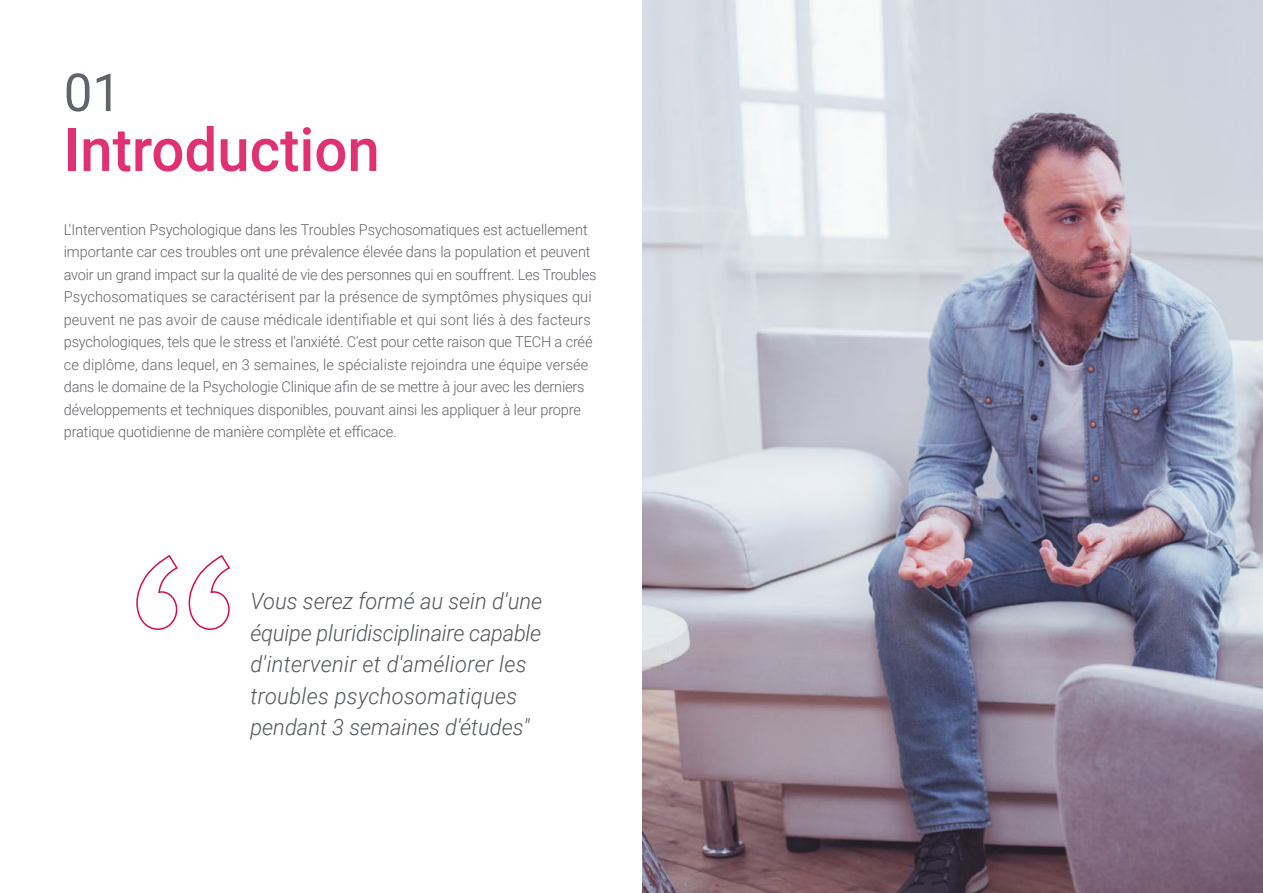
<style>
.page{position:relative;width:1263px;height:893px;background:#fff}
.page>*{position:absolute;margin:0;border:0;box-sizing:border-box;transform-origin:0 0}
.t1{font:500 60px "Roboto";color:#df3174}
.t2{font:52.5px "Roboto";color:#61646a}
.t3{font:italic 300 22.5px/31.5px "Roboto";color:#52555b}
.t4{font:300 15px/22.5px "Roboto";letter-spacing:-.01em;color:#61646a}
</style>
<div class="page">
<img style="left:642px;top:0;width:621px;height:893px">
<svg style="left:136px;top:555px;width:95px;height:75px"></svg>
<h2 class="t2" style="left:64px;top:56px;width:59px">01</h2>
<h1 class="t1" style="left:64px;top:108px;width:317px">Introduction</h1>
<p class="t4" style="left:64px;top:217px;width:534px">L'Intervention Psychologique dans les Troubles Psychosomatiques est actuellement importante car ces troubles ont une prévalence élevée dans la population et peuvent avoir un grand impact sur la qualité de vie des personnes qui en souffrent. Les Troubles Psychosomatiques se caractérisent par la présence de symptômes physiques qui peuvent ne pas avoir de cause médicale identifiable et qui sont liés à des facteurs psychologiques, tels que le stress et l'anxiété. C'est pour cette raison que TECH a créé ce diplôme, dans lequel, en 3 semaines, le spécialiste rejoindra une équipe versée dans le domaine de la Psychologie Clinique afin de se mettre à jour avec les derniers développements et techniques disponibles, pouvant ainsi les appliquer à leur propre pratique quotidienne de manière complète et efficace.</p>
<h3 class="t3" style="left:250px;top:585px;width:293px">Vous serez formé au sein d'une équipe pluridisciplinaire capable d'intervenir et d'améliorer les troubles psychosomatiques pendant 3 semaines d'études"</h3>
</div>
